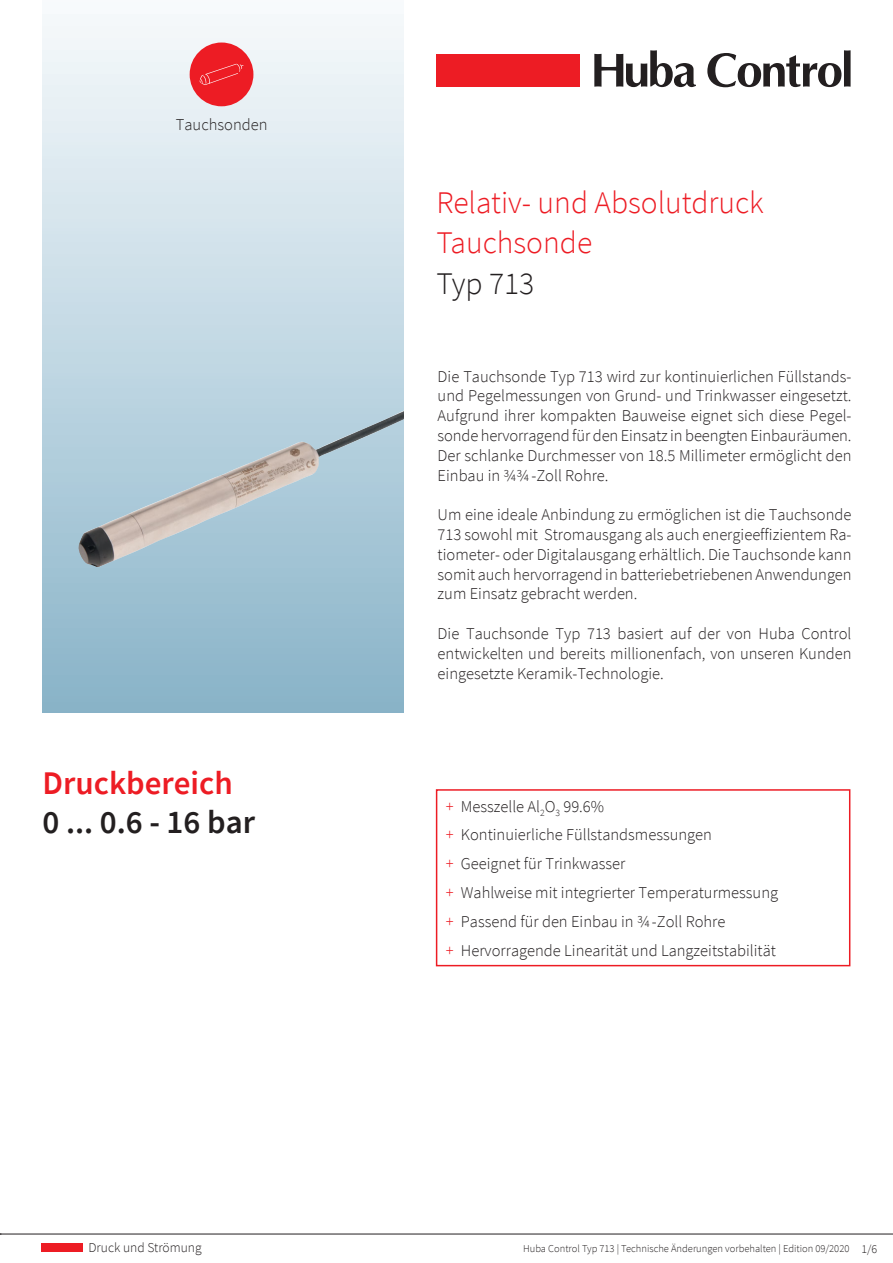
<style>
.page{position:relative;width:893px;height:1263px;background:#fff}
.page>*{position:absolute;margin:0;border:0;box-sizing:border-box;transform-origin:0 0}
.t1{font:600 33px "Source Sans Pro";color:#231f20}
.t2{font:600 33px "Source Sans Pro";color:#ed1c24}
.t3{font:300 31.5px/40.5px "Source Sans Pro";color:#ed1c24}
.t4{font:300 31.5px "Source Sans Pro";color:#231f20}
.t5{font:300 16.5px/19.8px "Source Sans Pro";color:#231f20;text-align:justify}
.t6{font:300 13.5px "Source Sans Pro";color:#231f20}
.t7{font:300 10.5px "Source Sans Pro";color:#231f20}
.s1{color:#ed1c24}
.s2{font-size:12px}
</style>
<div class="page">
<hr style="left:0;top:1234px;width:893px;height:1px;background:#231f20">
<div style="left:41px;top:1243px;width:42px;height:9px;background:#ed1c24"></div>
<div style="left:436px;top:789px;width:414px;height:177px;border:2px solid #ed1c24"></div>
<div style="left:436px;top:54px;width:144px;height:33px;background:#ed1c24"></div>
<svg style="left:594px;top:50px;width:102px;height:37px"></svg>
<svg style="left:707px;top:50px;width:144px;height:37px"></svg>
<div style="left:43px;top:0;width:360px;height:713px;background:linear-gradient(to bottom,#f8fafc,#89b4c9)"></div>
<img style="left:77px;top:408px;width:326px;height:159px">
<div style="left:190px;top:43px;width:63px;height:63px;background:#ed1c24;border-radius:50%"></div>
<svg style="left:200px;top:64px;width:44px;height:21px"></svg>
<p class="t5" style="left:176px;top:115px;width:93px">Tauchsonden</p>
<h1 class="t2" style="left:43px;top:761px;width:192px">Druckbereich</h1>
<h1 class="t1" style="left:43px;top:801px;width:214px">0 ... 0.6 - 16 bar</h1>
<h2 class="t3" style="left:437px;top:181px;width:329px">Relativ- und Absolutdruck<br>Tauchsonde</h2>
<h2 class="t4" style="left:437px;top:263px;width:99px">Typ 713</h2>
<p class="t5" style="left:438px;top:366px;width:415px">Die Tauchsonde Typ 713 wird zur kontinuierlichen Füllstands&shy;und Pegelmessungen von Grund- und Trinkwasser eingesetzt.<br>Aufgrund ihrer kompakten Bauweise eignet sich diese Pegel&shy;sonde hervorragend für den Einsatz in beengten Einbauräumen.<br>Der schlanke Durchmesser von 18.5 Millimeter ermöglicht den Einbau in ¾¾ -Zoll Rohre.</p>
<p class="t5" style="left:438px;top:504px;width:415px">Um eine ideale Anbindung zu ermöglichen ist die Tauchsonde 713 sowohl mit Stromausgang als auch energieeffizientem Ra&shy;tiometer- oder Digitalausgang erhältlich. Die Tauchsonde kann somit auch hervorragend in batteriebetriebenen Anwendungen zum Einsatz gebracht werden.</p>
<p class="t5" style="left:438px;top:623px;width:415px">Die Tauchsonde Typ 713 basiert auf der von Huba Control entwickelten und bereits millionenfach, von unseren Kunden eingesetzte Keramik-Technologie.</p>
<p class="t5" style="left:446px;top:791px;width:334px;line-height:28.8px;text-align:left"><span class="s1">+</span> Messzelle Al<sub>2</sub>O<sub>3</sub> 99.6%<br><span class="s1">+</span> Kontinuierliche Füllstandsmessungen<br><span class="s1">+</span> Geeignet für Trinkwasser<br><span class="s1">+</span> Wahlweise mit integrierter Temperaturmessung <span class="s1">+</span> Passend für den Einbau in ¾ -Zoll Rohre<br><span class="s1">+</span> Hervorragende Linearität und Langzeitstabilität</p>
<p class="t6" style="left:88px;top:1239px;width:115px">Druck und Strömung</p>
<p class="t7" style="left:523px;top:1242px;width:356px">Huba Control Typ 713 | Technische Änderungen vorbehalten | Edition 09/2020 <span class="s2">1/6</span></p>
</div>
